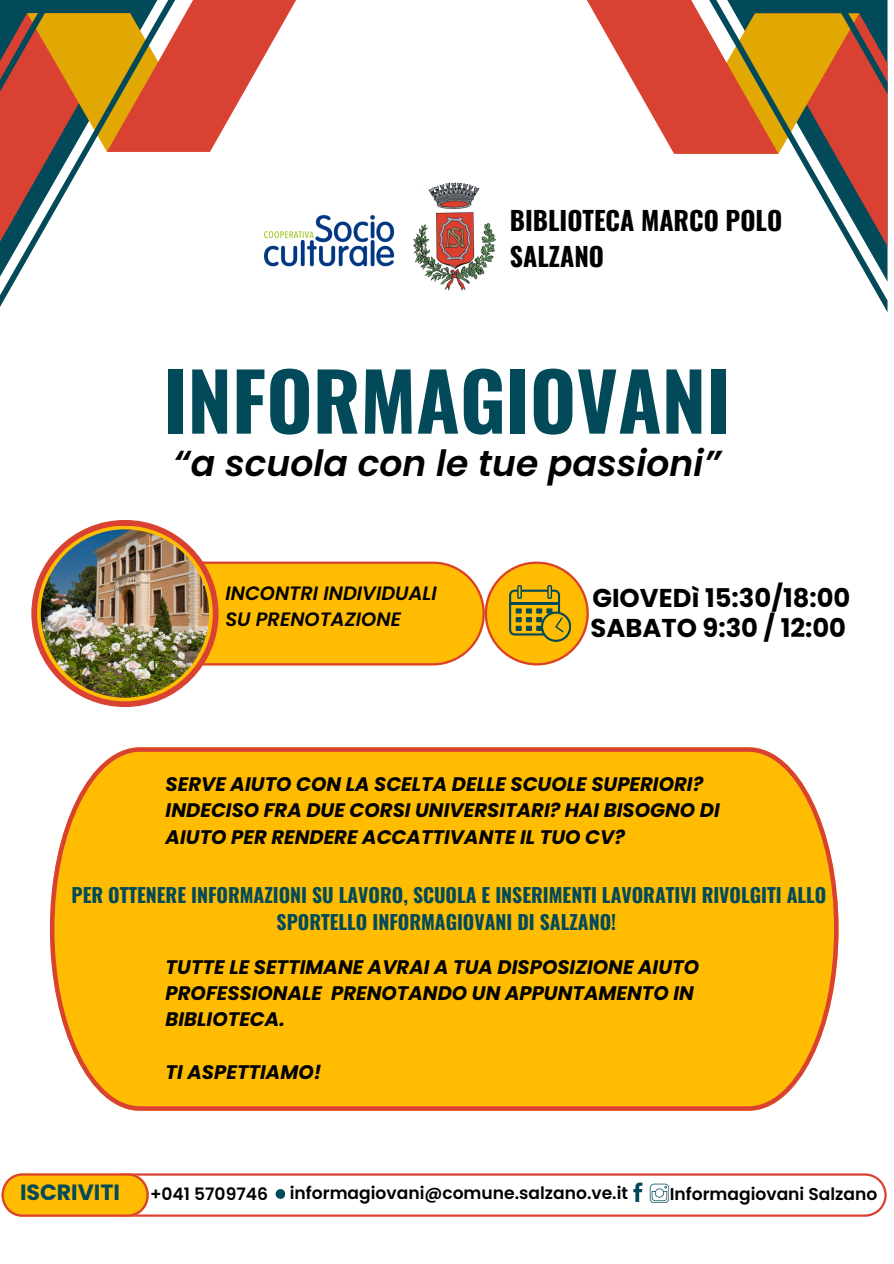
<style>
.page{position:relative;width:894px;height:1264px;background:#fff}
.page>*{position:absolute;margin:0;border:0;box-sizing:border-box;transform-origin:0 0}
.t1{font:700 79.2px "Oswald";color:#024a59}
.t2{font:italic 600 36.15px "Poppins";color:#000}
.t3{font:700 25.95px/36px "Oswald";color:#000}
.t4{font:700 25.8px "Poppins";color:#000}
.t5{font:700 22.05px "Poppins";color:#024a59}
.t6{font:italic 700 19.65px/26.1px "Poppins";color:#000}
.t7{font:700 19.65px/27px "Oswald";color:#024a59;text-align:center}
.t8{font:italic 600 19.35px "Poppins";color:#000}
.t9{font:600 17.1px "Poppins";color:#000}
</style>
<div class="page">
<svg style="left:587px;top:0;width:119px;height:154px"></svg>
<svg style="left:706px;top:0;width:181px;height:311px"></svg>
<svg style="left:177px;top:0;width:119px;height:152px"></svg>
<svg style="left:0;top:0;width:177px;height:307px"></svg>
<img style="left:413px;top:182px;width:83px;height:109px">
<div style="left:31px;top:520px;width:187px;height:187px;background:#d94233;border-radius:50%"></div>
<svg style="left:37px;top:525px;width:176px;height:176px;background:#f0ab06"></svg>
<img style="left:41px;top:529px;width:168px;height:168px;border-radius:50%">
<svg style="left:115px;top:561px;width:473px;height:104px;background:#e4ad29"></svg>
<svg style="left:2px;top:1173px;width:884px;height:43px"></svg>
<svg style="left:50px;top:747px;width:787px;height:363px;background:#fdbb0d"></svg>
<img style="left:264px;top:214px;width:131px;height:53px">
<h6 class="t3" style="left:509px;top:201px;width:274px">BIBLIOTECA MARCO POLO<br>SALZANO</h6>
<h6 class="t1" style="left:163px;top:339px;width:567px">INFORMAGIOVANI</h6>
<h3 class="t2" style="left:173px;top:437px;width:548px">“a scuola con le tue passioni”</h3>
<h6 class="t8" style="left:225px;top:579px;width:213px">INCONTRI INDIVIDUALI</h6>
<h6 class="t4" style="left:592px;top:580px;width:259px">GIOVEDì 15:30/18:00</h6>
<h6 class="t8" style="left:225px;top:605px;width:177px">SU PRENOTAZIONE</h6>
<p class="t4" style="left:590px;top:610px;width:257px">SABATO 9:30 / 12:00</p>
<h2 class="t6" style="left:165px;top:771px;width:555px">SERVE AIUTO CON LA SCELTA DELLE SCUOLE SUPERIORI?<br>INDECISO FRA DUE CORSI UNIVERSITARI? HAI BISOGNO DI<br>AIUTO PER RENDERE ACCATTIVANTE IL TUO CV?</h2>
<p class="t7" style="left:71px;top:880px;width:756px">PER OTTENERE INFORMAZIONI SU LAVORO, SCUOLA E INSERIMENTI LAVORATIVI RIVOLGITI ALLO<br>SPORTELLO INFORMAGIOVANI DI SALZANO!</p>
<p class="t6" style="left:165px;top:954px;width:535px">TUTTE LE SETTIMANE AVRAI A TUA DISPOSIZIONE AIUTO<br>PROFESSIONALE PRENOTANDO UN APPUNTAMENTO IN<br>BIBLIOTECA.</p>
<h6 class="t6" style="left:165px;top:1058px;width:157px">TI ASPETTIAMO!</h6>
<h3 class="t5" style="left:20px;top:1176px;width:101px">ISCRIVITI</h3>
<p class="t9" style="left:150px;top:1181px;width:119px">+041 5709746</p>
<p class="t9" style="left:290px;top:1180px;width:339px">informagiovani@comune.salzano.ve.it</p>
<h1 class="t9" style="left:669px;top:1181px;width:209px">Informagiovani Salzano</h1>
</div>
